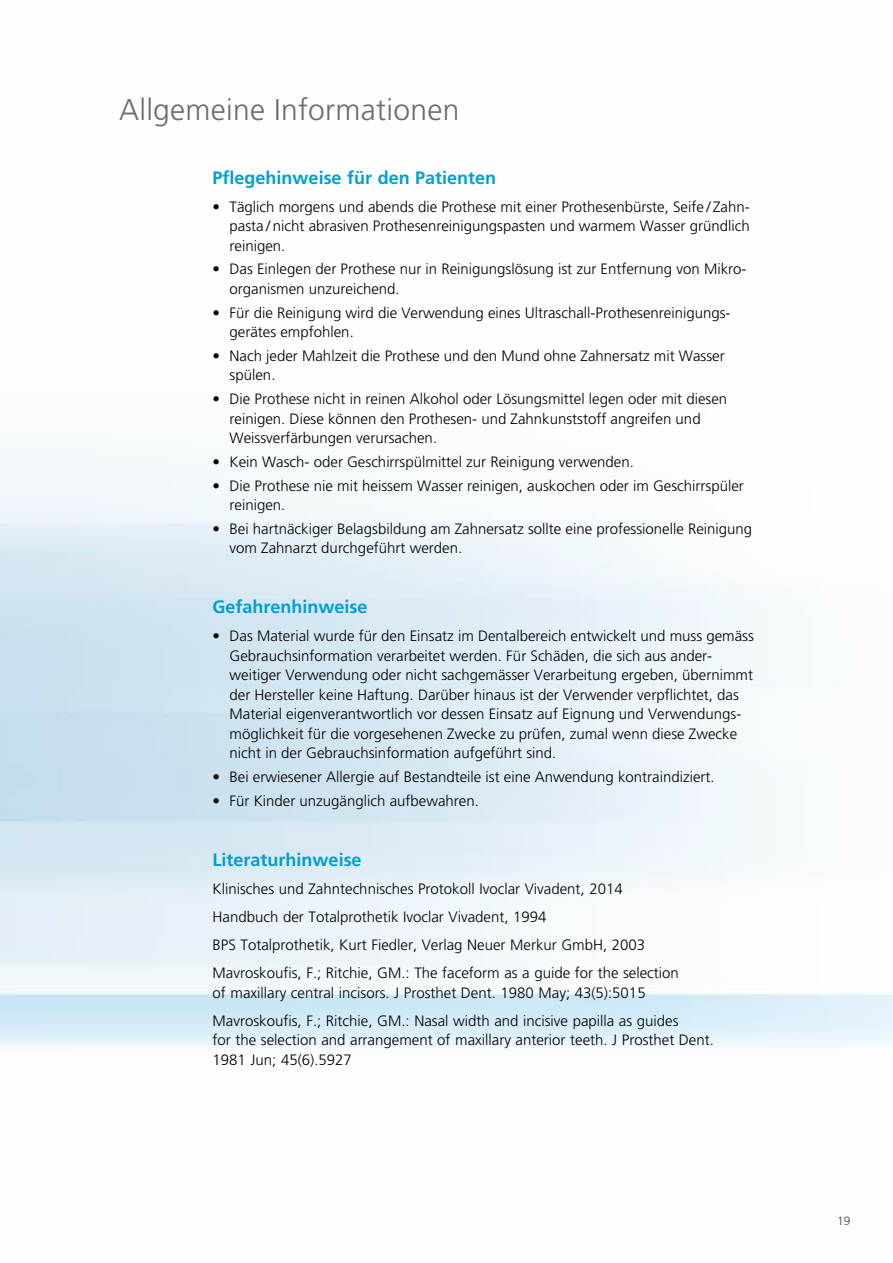
<style>
.page{position:relative;width:893px;height:1263px;background:#fff}
.page>*{position:absolute;margin:0;border:0;box-sizing:border-box;transform-origin:0 0}
.t1{font:300 30px "Frutiger";letter-spacing:.01em;color:#6a6a69}
.t2{font:700 18px "Frutiger";color:#009fcf}
.t3{font:300 15px/19.5px "Frutiger";color:#000}
.t4{font:300 12px "Frutiger";color:#4a4a49}
</style>
<div class="page">
<h1 class="t1" style="left:119px;top:93px;width:342px">Allgemeine Informationen</h1>
<p class="t2" style="left:213px;top:167px;width:285px">Pflegehinweise für den Patienten</p>
<p class="t3" style="left:230px;top:197px;width:522px;text-align:justify;text-indent:-17px">• Täglich morgens und abends die Prothese mit einer Prothesenbürste, Seife / Zahn&shy;pasta / nicht abrasiven Prothesenreinigungspasten und warmem Wasser gründlich reinigen.</p>
<p class="t3" style="left:230px;top:260px;width:518px;text-indent:-17px">• Das Einlegen der Prothese nur in Reinigungslösung ist zur Entfernung von Mikro&shy;organismen unzureichend.</p>
<p class="t3" style="left:230px;top:303px;width:502px;text-indent:-17px">• Für die Reinigung wird die Verwendung eines Ultraschall-Prothesenreinigungs&shy;gerätes empfohlen.</p>
<p class="t3" style="left:230px;top:346px;width:497px;text-indent:-17px">• Nach jeder Mahlzeit die Prothese und den Mund ohne Zahnersatz mit Wasser spülen.</p>
<p class="t3" style="left:230px;top:389px;width:499px;text-indent:-17px">• Die Prothese nicht in reinen Alkohol oder Lösungsmittel legen oder mit diesen reinigen. Diese können den Prothesen- und Zahnkunststoff angreifen und<br>Weissverfärbungen verursachen.</p>
<p class="t3" style="left:213px;top:452px;width:423px">• Kein Wasch- oder Geschirrspülmittel zur Reinigung verwenden.</p>
<p class="t3" style="left:230px;top:476px;width:516px;text-indent:-17px">• Die Prothese nie mit heissem Wasser reinigen, auskochen oder im Geschirrspüler reinigen.</p>
<p class="t3" style="left:230px;top:519px;width:524px;text-indent:-17px">• Bei hartnäckiger Belagsbildung am Zahnersatz sollte eine professionelle Reinigung vom Zahnarzt durchgeführt werden.</p>
<p class="t2" style="left:213px;top:597px;width:157px">Gefahrenhinweise</p>
<p class="t3" style="left:230px;top:627px;width:526px;text-indent:-17px">• Das Material wurde für den Einsatz im Dentalbereich entwickelt und muss gemäss Gebrauchsinformation verarbeitet werden. Für Schäden, die sich aus ander&shy;weitiger Verwendung oder nicht sachgemässer Verarbeitung ergeben, übernimmt der Hersteller keine Haftung. Darüber hinaus ist der Verwender verpflichtet, das Material eigenverantwortlich vor dessen Einsatz auf Eignung und Verwendungs&shy;möglichkeit für die vorgesehenen Zwecke zu prüfen, zumal wenn diese Zwecke nicht in der Gebrauchsinformation aufgeführt sind.</p>
<p class="t3" style="left:213px;top:767px;width:504px">• Bei erwiesener Allergie auf Bestandteile ist eine Anwendung kontraindiziert.</p>
<p class="t3" style="left:213px;top:791px;width:268px">• Für Kinder unzugänglich aufbewahren.</p>
<p class="t2" style="left:213px;top:849px;width:151px">Literaturhinweise</p>
<p class="t3" style="left:213px;top:875px;width:468px;line-height:28px">Klinisches und Zahntechnisches Protokoll Ivoclar Vivadent, 2014<br>Handbuch der Totalprothetik Ivoclar Vivadent, 1994<br>BPS Totalprothetik, Kurt Fiedler, Verlag Neuer Merkur GmbH, 2003<br>Mavroskoufis, F.; Ritchie, GM.: The faceform as a guide for the selection</p>
<p class="t3" style="left:213px;top:978px;width:467px;line-height:28px">of maxillary central incisors. J Prosthet Dent. 1980 May; 43(5):5015<br>Mavroskoufis, F.; Ritchie, GM.: Nasal width and incisive papilla as guides</p>
<p class="t3" style="left:213px;top:1030px;width:503px">for the selection and arrangement of maxillary anterior teeth. J Prosthet Dent.<br>1981 Jun; 45(6).5927</p>
<p class="t4" style="left:837px;top:1214px;width:15px">19</p>
</div>
